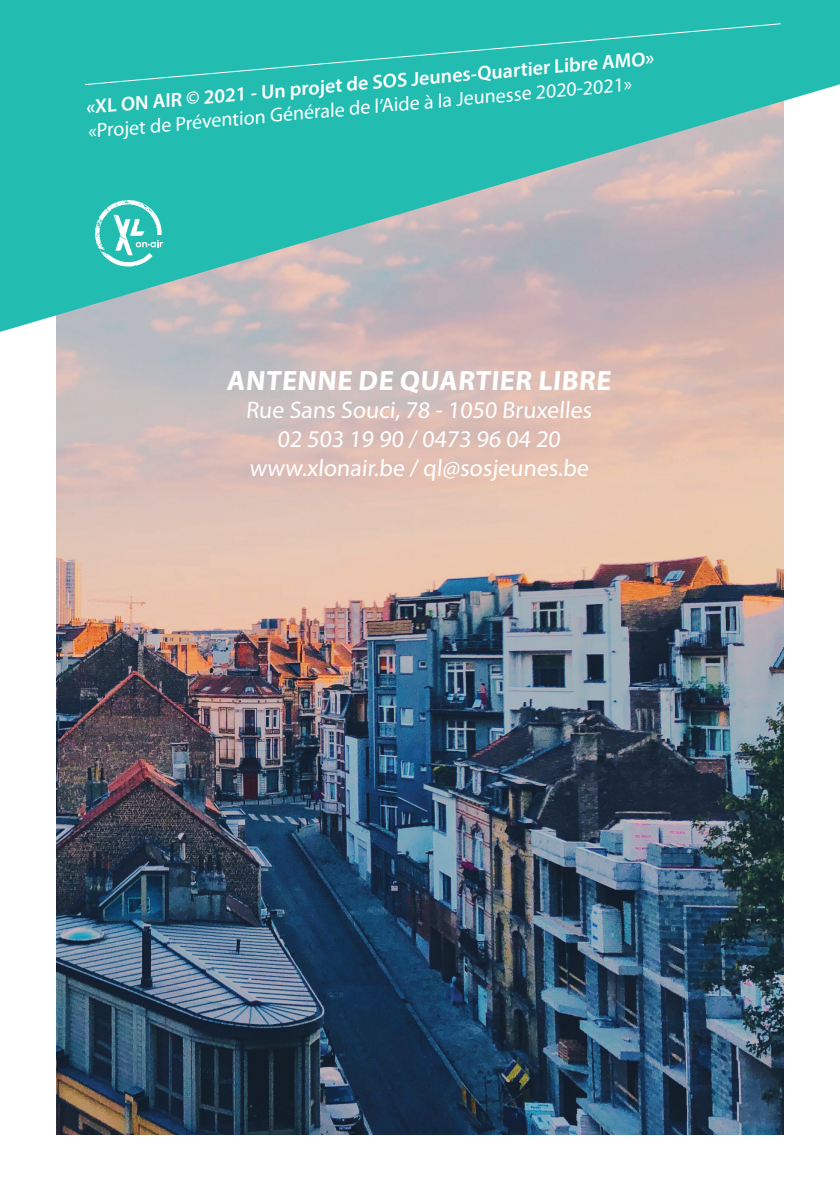
<style>
.page{position:relative;width:840px;height:1191px;background:#fff}
.page>*{position:absolute;margin:0;border:0;box-sizing:border-box;transform-origin:0 0}
.t1{font:700 28px "Myriad Pro";color:#fff}
.t2{font:24px/28.8px "Myriad Pro";color:#fff;text-align:center}
.t3{font:20px "Myriad Pro";color:#fff}
.t4{font:600 20px "Myriad Pro";color:#fff}
</style>
<div class="page">
<img style="left:57px;top:332px;width:725px;height:802px">
<svg style="left:0;top:0;width:839px;height:332px;background:#6ebdb8"></svg>
<div style="left:84px;top:23px;width:697px;height:63px;background:#22bcb1"></div>
<svg style="left:95px;top:200px;width:68px;height:67px"></svg>
<p class="t4" style="left:85px;top:95px;width:571px;rotate:-5deg">«XL ON AIR © 2021 - Un projet de SOS Jeunes-Quartier Libre AMO»</p>
<p class="t3" style="left:87px;top:121px;width:547px;rotate:-5deg">«Projet de Prévention Générale de l’Aide à la Jeunesse 2020-2021»</p>
<p class="t1" style="left:226px;top:364px;width:388px">ANTENNE DE QUARTIER LIBRE</p>
<p class="t2" style="left:245px;top:396px;width:349px">Rue Sans Souci, 78 - 1050 Bruxelles<br>02 503 19 90 / 0473 96 04 20 www.xlonair.be / ql@sosjeunes.be</p>
</div>
